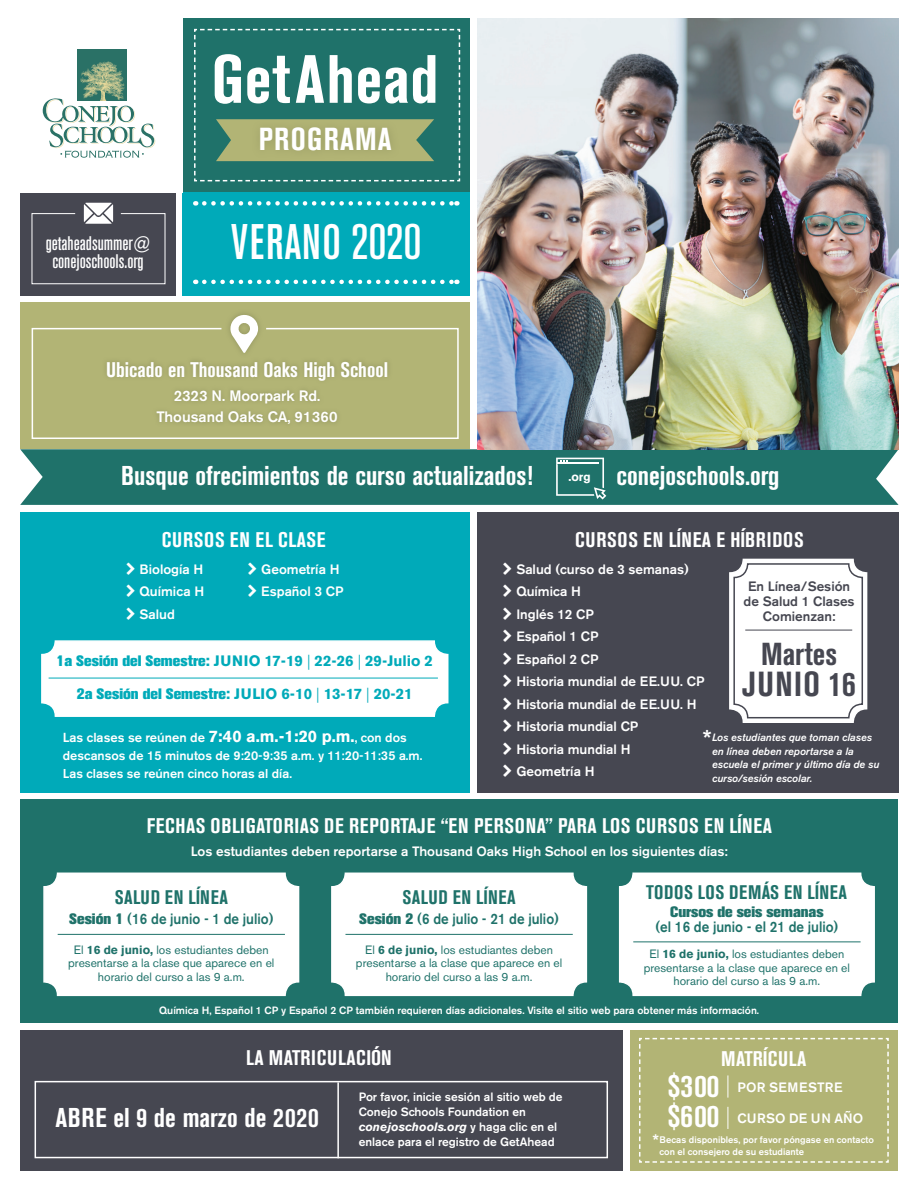
<style>
.page{position:relative;width:918px;height:1188px;background:#fff}
.page>*{position:absolute;margin:0;border:0;box-sizing:border-box;transform-origin:0 0}
.t1{font:700 condensed 67.5px "Akzidenz Grotesk BE";letter-spacing:.01em;color:#fff}
.t2{font:500 condensed 49.5px "Akzidenz Grotesk BE";letter-spacing:.02em;color:#fff}
.t3{font:700 condensed 34.5px "Akzidenz Grotesk BE";letter-spacing:.04em;color:#464751}
.t4{font:700 condensed 31.5px/30.5px "Akzidenz Grotesk BE";letter-spacing:.04em;color:#fff}
.t5{font:700 condensed 31.5px "Akzidenz Grotesk BE";color:#464751}
.t6{font:700 condensed 27px "Akzidenz Grotesk BE";color:#fff}
.t7{font:500 27px "Akzidenz Grotesk BE";color:#fff}
.t8{font:700 condensed 21px "Akzidenz Grotesk BE";letter-spacing:.02em;color:#fff}
.t9{font:700 condensed 21px "Akzidenz Grotesk BE";color:#fff}
.t10{font:700 condensed 19.5px "Akzidenz Grotesk BE";letter-spacing:.02em;color:#1f726a}
.t11{font:500 condensed 19.5px/18px "Akzidenz Grotesk BE";color:#fff;text-align:center}
.t12{font:500 19.5px "Akzidenz Grotesk BE";color:#fff}
.t13{font:500 15px "Akzidenz Grotesk BE";color:#1f726a;scale:.9 1}
.t14{font:700 15px "Akzidenz Grotesk BE";color:#00aab9}
.t15{font:800 15px "Akzidenz Grotesk BE";color:#00aab9}
.t16{font:500 15px/21.8px "Akzidenz Grotesk BE";color:#fff;text-align:center}
.t17{font:800 15px "Akzidenz Grotesk BE";color:#1f726a}
.t18{font:500 13.5px/22.5px "Akzidenz Grotesk BE";color:#fff}
.t19{font:500 13.5px/15px "Akzidenz Grotesk BE";color:#464751;text-align:center}
.t20{font:500 13.5px "Akzidenz Grotesk BE";letter-spacing:.04em;color:#fff}
.t21{font:500 13.05px "Akzidenz Grotesk BE";color:#fff}
.t22{font:500 12.75px/18px "Akzidenz Grotesk BE";color:#fff}
.t23{font:12px/13.5px "Akzidenz Grotesk BE";color:#1f726a;text-align:center}
.t24{font:500 12px/15px "Akzidenz Grotesk BE";color:#fff}
.t25{font:700 12px "Akzidenz Grotesk BE";color:#fff}
.t26{font:500 10.5px "Akzidenz Grotesk BE";color:#fff}
.t27{font:italic 500 10.5px/13.5px "Akzidenz Grotesk BE";color:#fff}
.t28{font:500 9.45px/12px "Akzidenz Grotesk BE";color:#fff}
.s1{font-weight:800}
.s2{font-weight:300}
.s3{font-weight:700}
.s4{font-weight:700;font-size:16.5px}
.s5{font-size:12.75px}
.s6{font-weight:700;font-style:italic}
</style>
<div class="page">
<div style="left:20px;top:799px;width:877px;height:224px;background:#1f726a"></div>
<div style="left:477px;top:512px;width:422px;height:281px;background:#464751"></div>
<div style="left:20px;top:512px;width:450px;height:281px;background:#00aab9"></div>
<div style="left:183px;top:18px;width:287px;height:174px;background:#1f726a"></div>
<div style="left:20px;top:449px;width:879px;height:56px;background:#1f726a"></div>
<div style="left:20px;top:302px;width:450px;height:147px;background:#b2b475"></div>
<div style="left:183px;top:192px;width:287px;height:104px;background:#00aab9"></div>
<div style="left:20px;top:192px;width:156px;height:104px;background:#464751"></div>
<img style="left:477px;top:18px;width:422px;height:431px">
<div style="left:630px;top:1030px;width:267px;height:141px;background:#b2b475"></div>
<div style="left:20px;top:1030px;width:603px;height:141px;background:#464751"></div>
<svg style="left:43px;top:98px;width:112px;height:60px"></svg>
<img style="left:78px;top:49px;width:48px;height:52px">
<svg style="left:204px;top:280px;width:253px;height:4px"></svg>
<svg style="left:204px;top:201px;width:253px;height:5px"></svg>
<svg style="left:556px;top:458px;width:50px;height:42px;background:#468b84"></svg>
<svg style="left:229px;top:313px;width:29px;height:14px"></svg>
<div style="left:730px;top:559px;width:137px;height:163px;background:#fff;border-radius:14px"></div>
<div style="left:729px;top:559px;width:138px;height:164px;border:2px solid #fff;border-radius:14px"></div>
<div style="left:733px;top:563px;width:130px;height:155px;border:2px solid #464751;border-radius:14px"></div>
<hr style="left:745px;top:630px;width:107px;height:1px;background:#464751">
<div style="left:332px;top:873px;width:254px;height:122px;background:#fff;border-radius:14px"></div>
<div style="left:331px;top:873px;width:256px;height:123px;border:2px solid #fff;border-radius:14px"></div>
<hr style="left:345px;top:934px;width:228px;height:1px;background:#1f726a">
<div style="left:44px;top:873px;width:255px;height:122px;background:#fff;border-radius:14px"></div>
<div style="left:43px;top:873px;width:256px;height:123px;border:2px solid #fff;border-radius:14px"></div>
<hr style="left:58px;top:934px;width:227px;height:1px;background:#1f726a">
<div style="left:620px;top:873px;width:254px;height:122px;background:#fff;border-radius:14px"></div>
<div style="left:619px;top:873px;width:256px;height:123px;border:2px solid #fff;border-radius:14px"></div>
<svg style="left:31px;top:327px;width:428px;height:112px"></svg>
<svg style="left:194px;top:28px;width:267px;height:154px"></svg>
<svg style="left:639px;top:1037px;width:250px;height:126px"></svg>
<svg style="left:31px;top:203px;width:135px;height:82px"></svg>
<div style="left:35px;top:1081px;width:573px;height:77px;border:2px solid #fff"></div>
<hr style="left:337px;top:1082px;width:2px;height:76px;background:#fff">
<div style="left:42px;top:641px;width:406px;height:75px;background:#fff;border-radius:13px"></div>
<div style="left:41px;top:640px;width:407px;height:77px;border:2px solid #fff;border-radius:13px"></div>
<hr style="left:49px;top:678px;width:389px;height:1px;background:#00aab9">
<hr style="left:633px;top:942px;width:228px;height:1px;background:#1f726a">
<h3 class="t11" style="left:46px;top:235px;width:106px">getaheadsummer@ conejoschools.org</h3>
<h1 class="t1" style="left:212px;top:41px;width:228px">GetAhead</h1>
<h3 class="t4" style="left:259px;top:124px;width:134px">PROGRAMA</h3>
<h2 class="t2" style="left:231px;top:215px;width:192px">VERANO 2020</h2>
<h3 class="t9" style="left:106px;top:357px;width:284px">Ubicado en Thousand Oaks High School</h3>
<p class="t16" style="left:156px;top:385px;width:183px">2323 N. Moorpark Rd.<br>Thousand Oaks CA, 91360</p>
<h3 class="t6" style="left:121px;top:461px;width:413px">Busque ofrecimientos de curso actualizados!</h3>
<p class="t25" style="left:568px;top:470px;width:24px">.org</p>
<h3 class="t6" style="left:617px;top:461px;width:164px">conejoschools.org</h3>
<h3 class="t8" style="left:162px;top:527px;width:165px">CURSOS EN EL CLASE</h3>
<h3 class="t8" style="left:575px;top:527px;width:230px">CURSOS EN LÍNEA E HÍBRIDOS</h3>
<p class="t18" style="left:140px;top:558px;width:66px;text-align:justify">Biología H Química H Salud</p>
<p class="t18" style="left:261px;top:558px;width:84px">Geometría H<br>Español 3 CP</p>
<p class="t14" style="left:57px;top:653px;width:378px"><span class="s1">1a Sesión del Semestre:</span> JUNIO 17-19 <span class="s2">|</span> 22-26 <span class="s2">|</span> 29-Julio 2</p>
<p class="t15" style="left:77px;top:686px;width:337px">2a Sesión del Semestre: <span class="s3">JULIO 6-10</span> <span class="s2">|</span> <span class="s3">13-17</span> <span class="s2">|</span> <span class="s3">20-21</span></p>
<p class="t21" style="left:63px;top:729px;width:345px">Las clases se reúnen de <span class="s4">7:40 a.m.-1:20 p.m.</span><span class="s5">, con dos</span></p>
<p class="t22" style="left:63px;top:746px;width:361px">descansos de 15 minutos de 9:20-9:35 a.m. y 11:20-11:35 a.m.<br>Las clases se reúnen cinco horas al día.</p>
<p class="t18" style="left:516px;top:558px;width:190px">Salud (curso de 3 semanas)<br>Química H<br>Inglés 12 CP<br>Español 1 CP<br>Español 2 CP<br>Historia mundial de EE.UU. CP<br>Historia mundial de EE.UU. H<br>Historia mundial CP<br>Historia mundial H<br>Geometría H</p>
<p class="t19" style="left:744px;top:579px;width:113px">En Línea/Sesión de Salud 1 Clases<br>Comienzan:</p>
<h3 class="t5" style="left:761px;top:636px;width:78px">Martes</h3>
<h3 class="t3" style="left:742px;top:664px;width:115px">JUNIO 16</h3>
<h3 class="t7" style="left:702px;top:723px;width:12px">*</h3>
<p class="t27" style="left:712px;top:731px;width:169px">Los estudiantes que toman clases en línea deben reportarse a la escuela el primer y último día de su curso/sesión escolar.</p>
<h3 class="t8" style="left:147px;top:814px;width:626px">FECHAS OBLIGATORIAS DE REPORTAJE “EN PERSONA” PARA LOS CURSOS EN LÍNEA</h3>
<p class="t18" style="left:191px;top:840px;width:539px">Los estudiantes deben reportarse a Thousand Oaks High School en los siguientes días:</p>
<h3 class="t10" style="left:403px;top:886px;width:115px">SALUD EN LÍNEA</h3>
<h3 class="t10" style="left:646px;top:881px;width:202px">TODOS LOS DEMÁS EN LÍNEA</h3>
<p class="t17" style="left:670px;top:903px;width:155px">Cursos de seis semanas</p>
<p class="t13" style="left:655px;top:918px;width:205px">(el 16 de junio - el 21 de julio)</p>
<p class="t23" style="left:644px;top:947px;width:208px">El <span class="s3">16 de junio,</span> los estudiantes deben presentarse a la clase que aparece en el horario del curso a las 9 a.m.</p>
<h3 class="t10" style="left:115px;top:886px;width:115px">SALUD EN LÍNEA</h3>
<p class="t13" style="left:69px;top:910px;width:228px"><span class="s1">Sesión 1</span> (16 de junio - 1 de julio)</p>
<p class="t13" style="left:359px;top:910px;width:223px"><span class="s1">Sesión 2</span> (6 de julio - 21 de julio)</p>
<p class="t23" style="left:68px;top:943px;width:208px">El <span class="s3">16 de junio,</span> los estudiantes deben presentarse a la clase que aparece en el horario del curso a las 9 a.m.</p>
<p class="t23" style="left:356px;top:943px;width:208px">El <span class="s3">6 de junio,</span> los estudiantes deben presentarse a la clase que aparece en el horario del curso a las 9 a.m.</p>
<p class="t26" style="left:159px;top:1003px;width:601px">Química H, Español 1 CP y Español 2 CP también requieren días adicionales. Visite el sitio web para obtener más información.</p>
<h3 class="t8" style="left:246px;top:1045px;width:147px">LA MATRICULACIÓN</h3>
<h3 class="t6" style="left:55px;top:1102px;width:265px">ABRE el 9 de marzo de 2020</h3>
<p class="t24" style="left:359px;top:1089px;width:205px">Por favor, inicie sesión al sitio web de Conejo Schools Foundation en <span class="s6">conejoschools.org</span> y haga clic en el enlace para el registro de GetAhead</p>
<h3 class="t8" style="left:721px;top:1047px;width:87px">MATRÍCULA</h3>
<p class="t20" style="left:738px;top:1079px;width:106px">POR SEMESTRE</p>
<p class="t18" style="left:738px;top:1107px;width:127px">CURSO DE UN AÑO</p>
<h3 class="t4" style="left:668px;top:1071px;width:53px">$300 $600</h3>
<h3 class="t12" style="left:652px;top:1129px;width:9px">*</h3>
<p class="t28" style="left:660px;top:1133px;width:216px">Becas disponibles, por favor póngase en contacto con el consejero de su estudiante</p>
</div>
